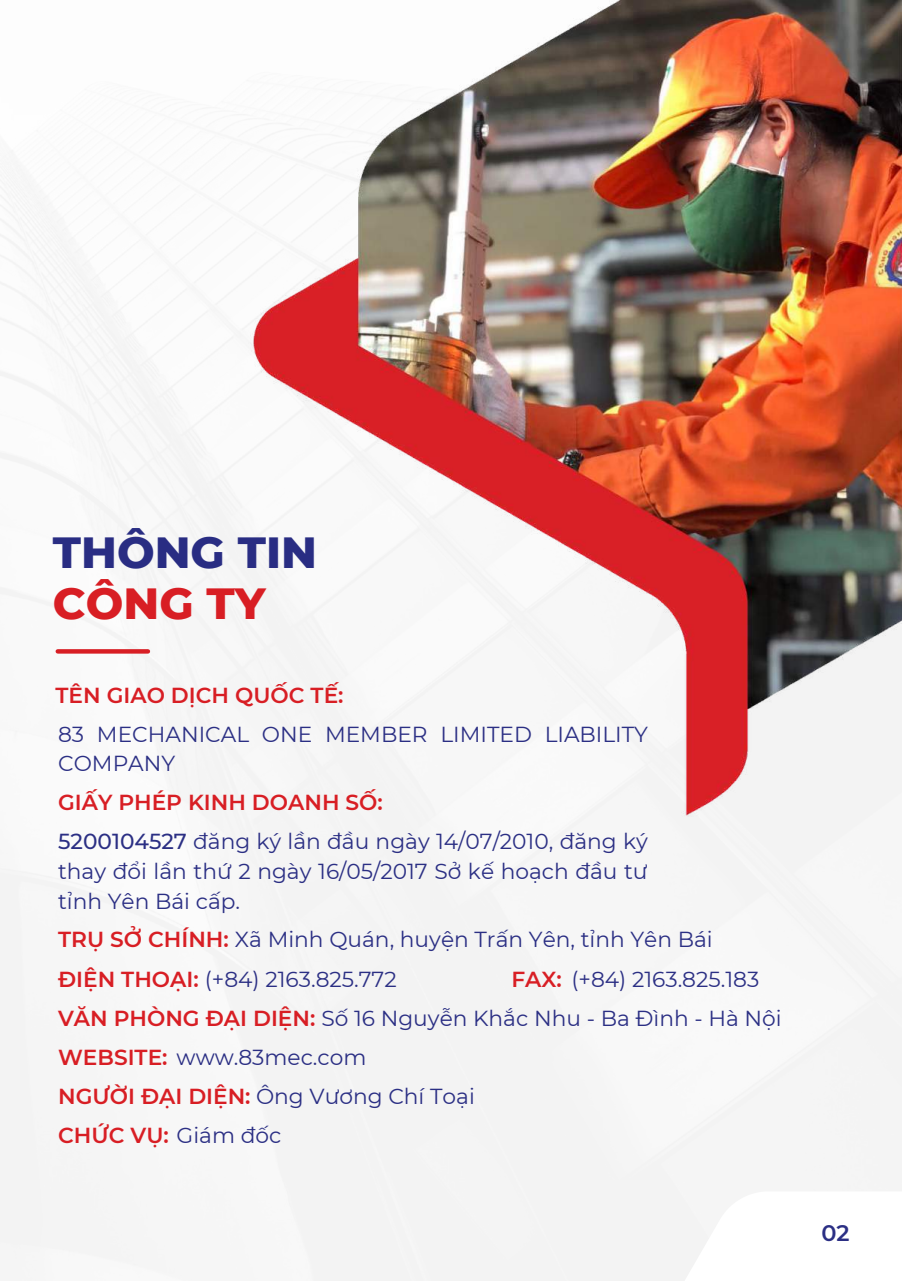
<style>
.page{position:relative;width:902px;height:1281px;background:#fff}
.page>*{position:absolute;margin:0;border:0;box-sizing:border-box;transform-origin:0 0}
.t1{font:800 44.4px "Montserrat";color:#292d83}
.t2{font:800 44.4px "Montserrat";color:#d81e24}
.t3{font:600 22.5px "Montserrat";color:#2b2f84}
.t4{font:21.75px/39px "Montserrat";color:#2b2f84}
.t5{font:600 21.75px "Montserrat";color:#d81e24}
.s1{font-weight:600;color:#d81e24}
.s2{font-weight:500}
</style>
<div class="page">
<div style="left:0;top:170px;width:901px;height:1110px;background:#f6f6f6"></div>
<svg style="left:58px;top:649px;width:90px;height:4px"></svg>
<img style="left:222px;top:0;width:679px;height:836px">
<svg style="left:608px;top:1191px;width:293px;height:89px"></svg>
<h1 class="t1" style="left:53px;top:524px;width:265px">THÔNG TIN</h1>
<h1 class="t2" style="left:53px;top:576px;width:214px">CÔNG TY</h1>
<p class="t5" style="left:55px;top:681px;width:289px">TÊN GIAO DỊCH QUỐC TẾ:</p>
<p class="t4" style="left:58px;top:719px;width:591px;line-height:29.5px">83 MECHANICAL ONE MEMBER LIMITED LIABILITY<br>COMPANY</p>
<p class="t4" style="left:58px;top:783px;width:591px"><span class="s1">GIẤY PHÉP KINH DOANH SỐ:<br></span><span class="s2">5200104527</span> đăng ký lần đầu ngày 14/07/2010, đăng ký</p>
<p class="t4" style="left:58px;top:856px;width:591px;line-height:29.5px">thay đổi lần thứ 2 ngày 16/05/2017 Sở kế hoạch đầu tư tỉnh Yên Bái cấp.</p>
<p class="t4" style="left:58px;top:920px;width:656px"><span class="s1">TRỤ SỞ CHÍNH:</span> Xã Minh Quán, huyện Trấn Yên, tỉnh Yên Bái<br><span class="s1">ĐIỆN THOẠI:</span> (+84) 2163.825.772</p>
<p class="t4" style="left:58px;top:959px;width:724px;text-indent:453px"><span class="s1">FAX:</span> (+84) 2163.825.183<br><span class="s1">VĂN PHÒNG ĐẠI DIỆN:</span> Số 16 Nguyễn Khắc Nhu - Ba Đình - Hà Nội<br><span class="s1">WEBSITE:</span> www.83mec.com<br><span class="s1">NGƯỜI ĐẠI DIỆN:</span> Ông Vương Chí Toại<br><span class="s1">CHỨC VỤ:</span> Giám đốc</p>
<p class="t3" style="left:821px;top:1219px;width:30px">02</p>
</div>
